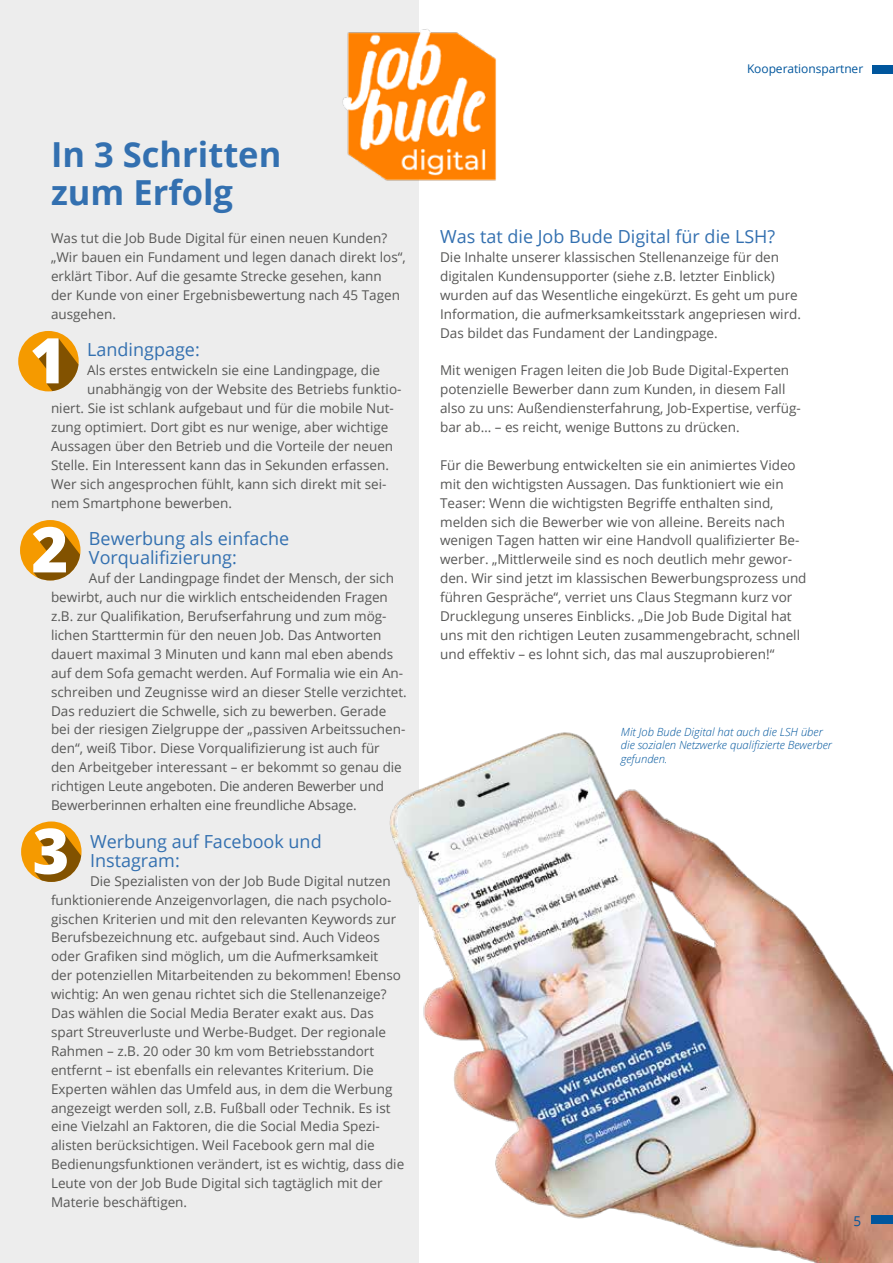
<style>
.page{position:relative;width:893px;height:1263px;background:#fff}
.page>*{position:absolute;margin:0;border:0;box-sizing:border-box;transform-origin:0 0}
.t1{font:800 63px "Open Sans";color:#fff}
.t2{font:700 34.5px/37.8px "Open Sans";color:#3370b0}
.t3{font:18px/18.9px "Open Sans";color:#3370b0}
.t4{font:13.5px/18.9px "Open Sans";color:#575756}
.t5{font:13.5px "Open Sans";color:#00569d}
.t6{font:12px "Open Sans";letter-spacing:-.005em;color:#00569d}
.t7{font:italic 300 11.25px/13.5px "Open Sans";color:#00569d}
</style>
<div class="page">
<div style="left:0;top:0;width:419px;height:1263px;background:#ededed"></div>
<img style="left:389px;top:732px;width:504px;height:531px">
<img style="left:342px;top:29px;width:155px;height:152px">
<div style="left:608px;top:724px;width:257px;height:42px;background:#fff"></div>
<div style="left:18px;top:331px;width:61px;height:60px;background:#f59a00;border-radius:50%"></div>
<svg style="left:38px;top:338px;width:41px;height:53px"></svg>
<div style="left:20px;top:520px;width:60px;height:60px;background:#f59a00;border-radius:50%"></div>
<svg style="left:33px;top:529px;width:47px;height:51px"></svg>
<div style="left:21px;top:821px;width:61px;height:61px;background:#f59a00;border-radius:50%"></div>
<svg style="left:35px;top:830px;width:47px;height:52px"></svg>
<div style="left:872px;top:1215px;width:21px;height:9px;background:#00569d"></div>
<div style="left:872px;top:65px;width:21px;height:9px;background:#00569d"></div>
<h2 class="t2" style="left:51px;top:135px;width:232px">In 3 Schritten zum Erfolg</h2>
<p class="t4" style="left:51px;top:228px;width:356px">Was tut die Job Bude Digital für einen neuen Kunden? „Wir bauen ein Fundament und legen danach direkt los“, erklärt Tibor. Auf die gesamte Strecke gesehen, kann der Kunde von einer Ergebnisbewertung nach 45 Tagen ausgehen.</p>
<h3 class="t3" style="left:87px;top:340px;width:114px">Landingpage:</h3>
<p class="t4" style="left:87px;top:361px;width:294px">Als erstes entwickeln sie eine Landingpage, die</p>
<p class="t4" style="left:87px;top:380px;width:316px">unabhängig von der Website des Betriebs funktio-</p>
<p class="t4" style="left:51px;top:398px;width:344px">niert. Sie ist schlank aufgebaut und für die mobile Nut-</p>
<p class="t4" style="left:51px;top:417px;width:339px">zung optimiert. Dort gibt es nur wenige, aber wichtige</p>
<p class="t4" style="left:51px;top:436px;width:344px">Aussagen über den Betrieb und die Vorteile der neuen</p>
<p class="t4" style="left:51px;top:455px;width:339px">Stelle. Ein Interessent kann das in Sekunden erfassen.</p>
<p class="t4" style="left:51px;top:474px;width:337px">Wer sich angesprochen fühlt, kann sich direkt mit sei-</p>
<p class="t4" style="left:51px;top:493px;width:182px">nem Smartphone bewerben.</p>
<h3 class="t3" style="left:89px;top:529px;width:202px">Bewerbung als einfache<br>Vorqualifizierung:</h3>
<p class="t4" style="left:51px;top:569px;width:357px;text-indent:38px">Auf der Landingpage findet der Mensch, der sich bewirbt, auch nur die wirklich entscheidenden Fragen z.B. zur Qualifikation, Berufserfahrung und zum mög&shy;lichen Starttermin für den neuen Job. Das Antworten dauert maximal 3 Minuten und kann mal eben abends auf dem Sofa gemacht werden. Auf Formalia wie ein An&shy;schreiben und Zeugnisse wird an dieser Stelle verzichtet.<br>Das reduziert die Schwelle, sich zu bewerben. Gerade bei der riesigen Zielgruppe der „passiven Arbeitssuchen&shy;den“, weiß Tibor. Diese Vorqualifizierung ist auch für den Arbeitgeber interessant – er bekommt so genau die richtigen Leute angeboten. Die anderen Bewerber und Bewerberinnen erhalten eine freundliche Absage.</p>
<h3 class="t3" style="left:90px;top:831px;width:233px">Werbung auf Facebook und<br>Instagram:</h3>
<p class="t4" style="left:51px;top:871px;width:355px;text-indent:39px">Die Spezialisten von der Job Bude Digital nutzen funktionierende Anzeigenvorlagen, die nach psycholo&shy;gischen Kriterien und mit den relevanten Keywords zur Berufsbezeichnung etc. aufgebaut sind. Auch Videos oder Grafiken sind möglich, um die Aufmerksamkeit<br>der potenziellen Mitarbeitenden zu bekommen! Ebenso wichtig: An wen genau richtet sich die Stellenanzeige?<br>Das wählen die Social Media Berater exakt aus. Das spart Streuverluste und Werbe-Budget. Der regionale Rahmen – z.B. 20 oder 30 km vom Betriebsstandort entfernt – ist ebenfalls ein relevantes Kriterium. Die Experten wählen das Umfeld aus, in dem die Werbung angezeigt werden soll, z.B. Fußball oder Technik. Es ist eine Vielzahl an Faktoren, die die Social Media Spezi&shy;alisten berücksichtigen. Weil Facebook gern mal die Bedienungsfunktionen verändert, ist es wichtig, dass die Leute von der Job Bude Digital sich tagtäglich mit der Materie beschäftigen.</p>
<h1 class="t1" style="left:30px;top:312px;width:38px">1</h1>
<h1 class="t1" style="left:31px;top:502px;width:38px">2</h1>
<h1 class="t1" style="left:33px;top:803px;width:38px">3</h1>
<p class="t6" style="left:747px;top:60px;width:118px">Kooperationspartner</p>
<h3 class="t3" style="left:440px;top:227px;width:337px">Was tat die Job Bude Digital für die LSH?</h3>
<p class="t4" style="left:440px;top:247px;width:362px">Die Inhalte unserer klassischen Stellenanzeige für den digitalen Kundensupporter (siehe z.B. letzter Einblick) wurden auf das Wesentliche eingekürzt. Es geht um pure Information, die aufmerksamkeitsstark angepriesen wird.<br>Das bildet das Fundament der Landingpage.</p>
<p class="t4" style="left:440px;top:361px;width:362px">Mit wenigen Fragen leiten die Job Bude Digital-Experten potenzielle Bewerber dann zum Kunden, in diesem Fall also zu uns: Außendiensterfahrung, Job-Expertise, verfüg&shy;bar ab… – es reicht, wenige Buttons zu drücken.</p>
<p class="t4" style="left:440px;top:455px;width:368px">Für die Bewerbung entwickelten sie ein animiertes Video mit den wichtigsten Aussagen. Das funktioniert wie ein Teaser: Wenn die wichtigsten Begriffe enthalten sind, melden sich die Bewerber wie von alleine. Bereits nach wenigen Tagen hatten wir eine Handvoll qualifizierter Be&shy;werber. „Mittlerweile sind es noch deutlich mehr gewor&shy;den. Wir sind jetzt im klassischen Bewerbungsprozess und führen Gespräche“, verriet uns Claus Stegmann kurz vor Drucklegung unseres Einblicks. „Die Job Bude Digital hat uns mit den richtigen Leuten zusammengebracht, schnell und effektiv – es lohnt sich, das mal auszuprobieren!“</p>
<p class="t7" style="left:621px;top:724px;width:213px">Mit Job Bude Digital hat auch die LSH über die sozialen Netzwerke qualifizierte Bewerber gefunden.</p>
<p class="t5" style="left:853px;top:1212px;width:9px">5</p>
</div>
